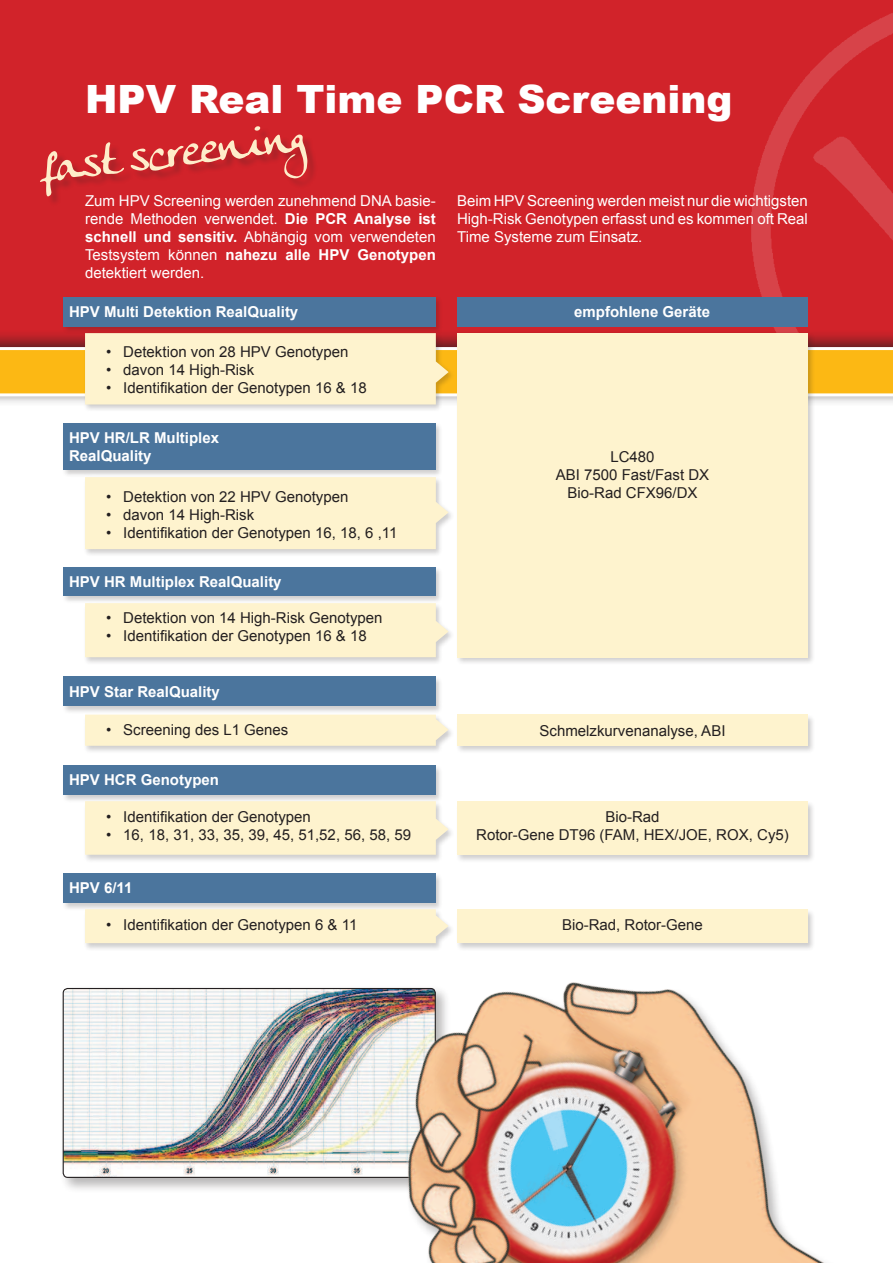
<style>
.page{position:relative;width:893px;height:1263px;background:#fff}
.page>*{position:absolute;margin:0;border:0;box-sizing:border-box;transform-origin:0 0}
.t1{font:900 39px "Arial";color:#fff}
.t2{font:15px/18px "Arial";color:#231f20;text-align:center}
.t3{font:15px/18px "Arial";color:#fff;text-align:justify}
.t4{font:700 15px/18px "Arial";color:#fff}
.s1{font-weight:700}
</style>
<div class="page">
<div style="left:0;top:0;width:893px;height:371px;background:#d1232a"></div>
<img style="left:751px;top:13px;width:142px;height:282px">
<div style="left:59px;top:984px;width:392px;height:209px;background:#231f20;opacity:.33"></div>
<img style="left:63px;top:988px;width:252px;height:189px">
<img style="left:315px;top:982px;width:510px;height:281px">
<div style="left:62px;top:295px;width:754px;height:656px;background:#231f20;opacity:.22"></div>
<div style="left:64px;top:297px;width:372px;height:30px;background:#4b759d"></div>
<div style="left:64px;top:567px;width:372px;height:29px;background:#4b759d"></div>
<div style="left:64px;top:765px;width:372px;height:30px;background:#4b759d"></div>
<div style="left:64px;top:676px;width:372px;height:30px;background:#4b759d"></div>
<div style="left:64px;top:873px;width:372px;height:30px;background:#4b759d"></div>
<div style="left:64px;top:423px;width:372px;height:47px;background:#4b759d"></div>
<div style="left:457px;top:333px;width:351px;height:324px;background:#fef3ce"></div>
<div style="left:457px;top:801px;width:351px;height:54px;background:#fef3ce"></div>
<div style="left:457px;top:715px;width:351px;height:31px;background:#fef3ce"></div>
<div style="left:457px;top:909px;width:351px;height:34px;background:#fef3ce"></div>
<svg style="left:0;top:333px;width:893px;height:71px"></svg>
<div style="left:85px;top:477px;width:364px;height:72px;background:#fef3ce"></div>
<div style="left:85px;top:603px;width:364px;height:54px;background:#fef3ce"></div>
<div style="left:85px;top:715px;width:364px;height:31px;background:#fef3ce"></div>
<div style="left:85px;top:801px;width:364px;height:54px;background:#fef3ce"></div>
<div style="left:85px;top:909px;width:364px;height:34px;background:#fef3ce"></div>
<div style="left:41px;top:127px;width:277px;height:80px;background:#231f20;opacity:.22"></div>
<svg style="left:40px;top:126px;width:267px;height:70px"></svg>
<h1 class="t1" style="left:85px;top:85px;width:649px">HPV Real Time PCR Screening</h1>
<p class="t3" style="left:85px;top:191px;width:352px">Zum HPV Screening werden zunehmend DNA basie&shy;rende Methoden verwendet. <span class="s1">Die PCR Analyse ist schnell und sensitiv.</span> Abhängig vom verwendeten Testsystem können <span class="s1">nahezu alle HPV Genotypen </span>detektiert werden.</p>
<p class="t3" style="left:457px;top:191px;width:352px">Beim HPV Screening werden meist nur die wichtigsten High-Risk Genotypen erfasst und es kommen oft Real Time Systeme zum Einsatz.</p>
<p class="t4" style="left:69px;top:304px;width:231px">HPV Multi Detektion RealQuality</p>
<p class="t4" style="left:574px;top:304px;width:137px">empfohlene Geräte</p>
<p class="t2" style="left:106px;top:343px;width:244px">• Detektion von 28 HPV Genotypen</p>
<p class="t2" style="left:106px;top:361px;width:149px">• davon 14 High-Risk</p>
<p class="t2" style="left:106px;top:379px;width:262px">• Identiikation der Genotypen 16 &amp; 18</p>
<p class="t4" style="left:69px;top:430px;width:152px">HPV HR/LR Multiplex<br>RealQuality</p>
<p class="t2" style="left:106px;top:488px;width:244px">• Detektion von 22 HPV Genotypen</p>
<p class="t2" style="left:106px;top:506px;width:149px">• davon 14 High-Risk</p>
<p class="t2" style="left:106px;top:524px;width:293px">• Identiikation der Genotypen 16, 18, 6 ,11</p>
<p class="t4" style="left:69px;top:574px;width:214px">HPV HR Multiplex RealQuality</p>
<p class="t2" style="left:106px;top:609px;width:278px">• Detektion von 14 High-Risk Genotypen</p>
<p class="t2" style="left:106px;top:627px;width:262px">• Identiikation der Genotypen 16 &amp; 18</p>
<p class="t4" style="left:69px;top:684px;width:152px">HPV Star RealQuality</p>
<p class="t2" style="left:106px;top:720px;width:184px">• Screening des L1 Genes</p>
<p class="t4" style="left:69px;top:772px;width:152px">HPV HCR Genotypen</p>
<p class="t2" style="left:106px;top:808px;width:206px">• Identiikation der Genotypen</p>
<p class="t2" style="left:106px;top:826px;width:306px">• 16, 18, 31, 33, 35, 39, 45, 51,52, 56, 58, 59</p>
<p class="t4" style="left:69px;top:880px;width:65px">HPV 6/11</p>
<p class="t2" style="left:106px;top:916px;width:253px">• Identiikation der Genotypen 6 &amp; 11</p>
<p class="t2" style="left:556px;top:448px;width:155px">LC480<br>ABI 7500 Fast/Fast DX<br>Bio-Rad CFX96/DX</p>
<p class="t2" style="left:540px;top:722px;width:187px">Schmelzkurvenanalyse, ABI</p>
<p class="t2" style="left:476px;top:808px;width:314px">Bio-Rad<br>Rotor-Gene DT96 (FAM, HEX/JOE, ROX, Cy5)</p>
<p class="t2" style="left:562px;top:916px;width:142px">Bio-Rad, Rotor-Gene</p>
</div>
